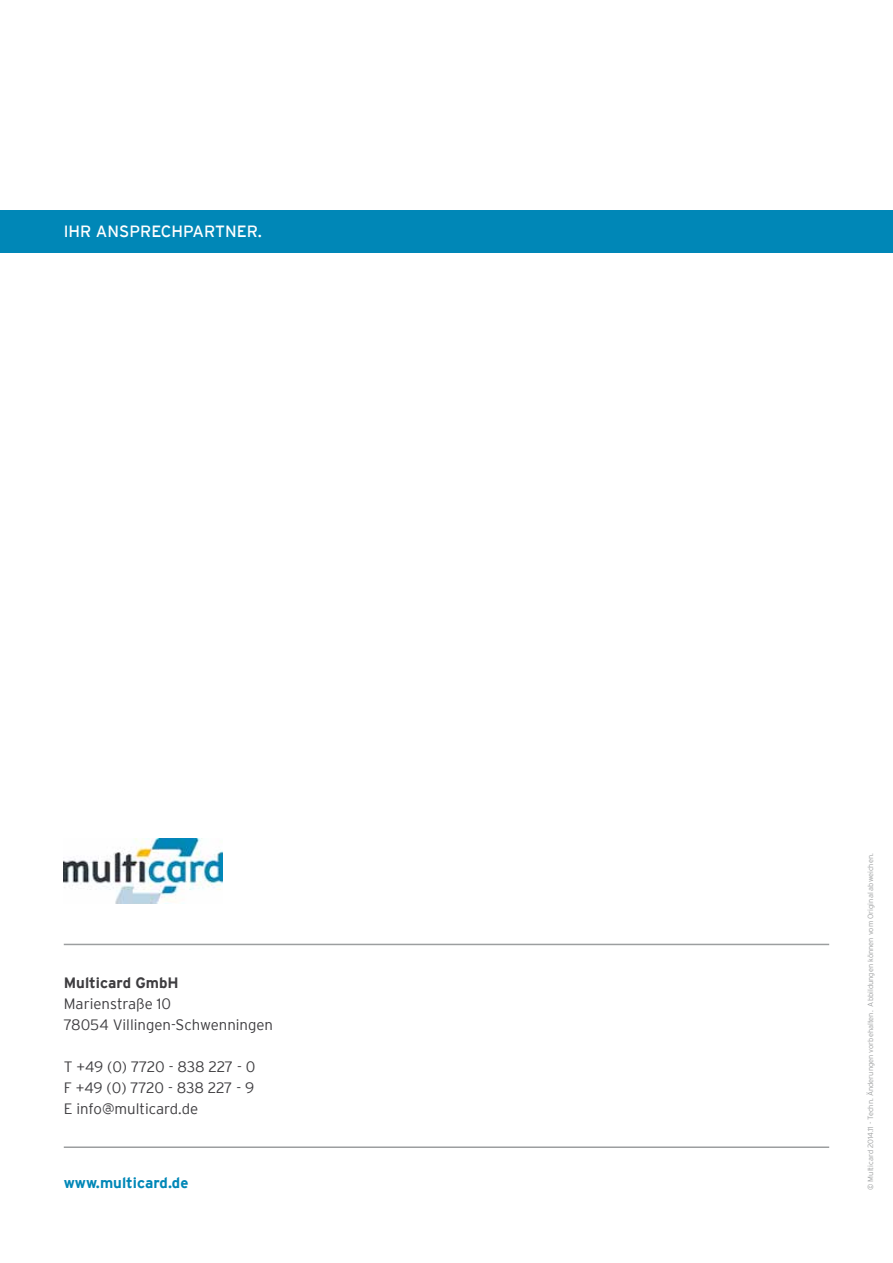
<style>
.page{position:relative;width:893px;height:1263px;background:#fff}
.page>*{position:absolute;margin:0;border:0;box-sizing:border-box;transform-origin:0 0}
.t1{font:16.35px "Interstate";color:#fff}
.t2{font:300 15px/21px "Interstate";color:#3e3d40}
.t3{font:700 15px "Interstate";color:#0087b7}
.t4{font:700 15px "Interstate";color:#3e3d40}
.t5{font:300 7.5px "Interstate";color:#9c9e9f}
</style>
<div class="page">
<hr style="left:64px;top:944px;width:765px;height:1px;background:#9c9e9f">
<hr style="left:64px;top:1146px;width:765px;height:2px;background:#9c9e9f">
<div style="left:0;top:210px;width:893px;height:43px;background:#0087b7"></div>
<img style="left:64px;top:838px;width:159px;height:66px">
<p class="t1" style="left:64px;top:223px;width:200px">IHR ANSPRECHPARTNER.</p>
<p class="t4" style="left:64px;top:975px;width:116px">Multicard GmbH</p>
<p class="t2" style="left:64px;top:993px;width:211px">Marienstraße 10<br>78054 Villingen-Schwenningen</p>
<p class="t2" style="left:64px;top:1056px;width:193px;text-align:justify">T +49 (0) 7720 - 838 227 - 0<br>F +49 (0) 7720 - 838 227 - 9<br>E info@multicard.de</p>
<p class="t3" style="left:64px;top:1174px;width:126px">www.multicard.de</p>
<p class="t5" style="left:866px;top:1190px;width:338px;rotate:-90deg">© Multicard 2014.11 - Techn. Änderungen vorbehalten. Abbildungen können vom Original abweichen.</p>
</div>
